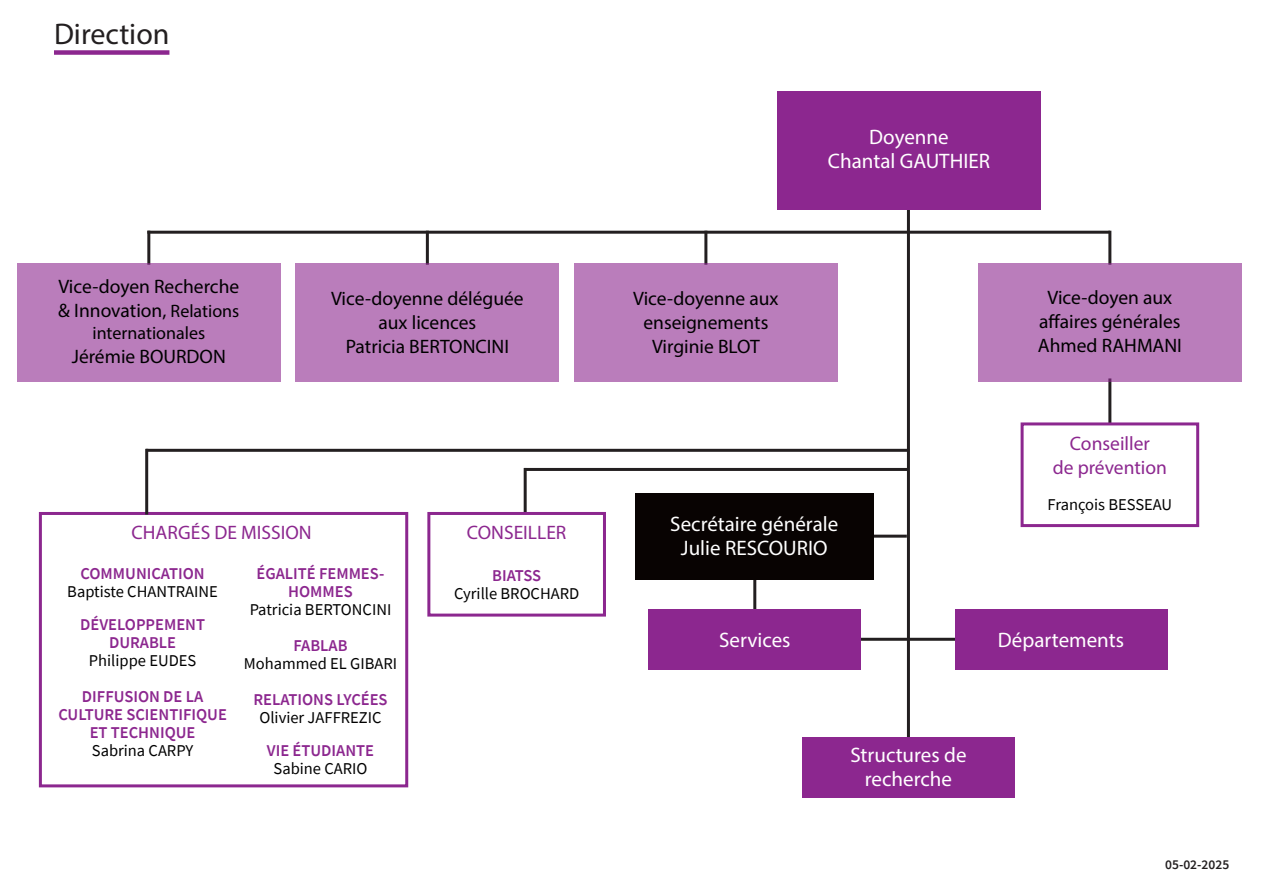
<style>
.page{position:relative;width:1263px;height:893px;background:#fff}
.page>*{position:absolute;margin:0;border:0;box-sizing:border-box;transform-origin:0 0}
.t1{font:30px "Myriad Pro";color:#231f20}
.t2{font:21px/24px "Myriad Pro";color:#fff;text-align:center}
.t3{font:19.5px/24px "Myriad Pro";color:#000;text-align:center}
.t4{font:19.5px/24px "Myriad Pro";color:#8c278f;text-align:center}
.t5{font:18px "Myriad Pro";color:#000}
.t6{font:600 16.5px/18px "Source Sans Pro";color:#8c278f;text-align:center}
.t7{font:16.5px "Source Sans Pro";color:#000}
.t8{font:600 13.5px "Source Sans Pro";color:#231f20}
.s1{font-size:18px}
</style>
<div class="page">
<hr style="left:1108px;top:378px;width:3px;height:58px;background:#231f20">
<div style="left:1020px;top:422px;width:179px;height:105px;background:#fff;border:3px solid #8c278f"></div>
<hr style="left:907px;top:201px;width:3px;height:542px;background:#231f20">
<div style="left:54px;top:50px;width:115px;height:5px;background:#8c278f"></div>
<div style="left:39px;top:512px;width:369px;height:275px;background:#fff;border:3px solid #8c278f"></div>
<div style="left:777px;top:91px;width:264px;height:118px;background:#8c278f"></div>
<hr style="left:823px;top:638px;width:155px;height:3px;background:#231f20">
<hr style="left:752px;top:535px;width:155px;height:3px;background:#231f20">
<hr style="left:753px;top:557px;width:3px;height:57px;background:#231f20">
<hr style="left:147px;top:231px;width:3px;height:34px;background:#231f20">
<hr style="left:426px;top:231px;width:3px;height:34px;background:#231f20">
<hr style="left:704px;top:231px;width:3px;height:34px;background:#231f20">
<hr style="left:1108px;top:231px;width:3px;height:34px;background:#231f20">
<div style="left:978px;top:263px;width:264px;height:119px;background:#ba7dbb"></div>
<div style="left:955px;top:609px;width:212px;height:61px;background:#8c278f"></div>
<div style="left:648px;top:609px;width:213px;height:61px;background:#8c278f"></div>
<div style="left:636px;top:493px;width:238px;height:86px;background:#080302"></div>
<div style="left:802px;top:737px;width:213px;height:61px;background:#8c278f"></div>
<div style="left:574px;top:263px;width:264px;height:119px;background:#ba7dbb"></div>
<div style="left:296px;top:263px;width:263px;height:119px;background:#ba7dbb"></div>
<div style="left:17px;top:263px;width:264px;height:119px;background:#ba7dbb"></div>
<hr style="left:147px;top:231px;width:963px;height:3px;background:#231f20">
<hr style="left:145px;top:449px;width:3px;height:65px;background:#231f20">
<hr style="left:524px;top:468px;width:3px;height:57px;background:#231f20">
<div style="left:427px;top:512px;width:179px;height:105px;background:#fff;border:3px solid #8c278f"></div>
<hr style="left:146px;top:449px;width:763px;height:3px;background:#231f20">
<hr style="left:524px;top:468px;width:385px;height:3px;background:#231f20">
<h1 class="t1" style="left:54px;top:15px;width:117px">Direction</h1>
<p class="t3" style="left:58px;top:274px;width:183px;text-align:left">Vice-doyen Recherche &amp; Innovation, <span class="s1">Relations</span></p>
<p class="t5" style="left:92px;top:322px;width:114px">internationales</p>
<p class="t3" style="left:72px;top:345px;width:156px">Jérémie BOURDON</p>
<p class="t3" style="left:331px;top:286px;width:194px">Vice-doyenne déléguée aux licences<br>Patricia BERTONCINI</p>
<p class="t4" style="left:132px;top:521px;width:182px">CHARGÉS DE MISSION</p>
<p class="t6" style="left:81px;top:564px;width:126px">COMMUNICATION</p>
<p class="t7" style="left:67px;top:581px;width:152px">Baptiste CHANTRAINE</p>
<p class="t6" style="left:80px;top:615px;width:126px">DÉVELOPPEMENT<br>DURABLE</p>
<p class="t7" style="left:89px;top:650px;width:109px">Philippe EUDES</p>
<p class="t6" style="left:58px;top:687px;width:170px">DIFFUSION DE LA<br>CULTURE SCIENTIFIQUE<br>ET TECHNIQUE</p>
<p class="t7" style="left:92px;top:740px;width:103px">Sabrina CARPY</p>
<p class="t6" style="left:257px;top:564px;width:129px">ÉGALITÉ FEMMES-<br>HOMMES</p>
<p class="t7" style="left:250px;top:599px;width:143px">Patricia BERTONCINI</p>
<p class="t6" style="left:293px;top:636px;width:56px">FABLAB</p>
<p class="t7" style="left:244px;top:653px;width:155px">Mohammed EL GIBARI</p>
<p class="t6" style="left:253px;top:690px;width:136px">RELATIONS LYCÉES</p>
<p class="t7" style="left:259px;top:707px;width:124px">Olivier JAFFREZIC</p>
<p class="t6" style="left:267px;top:741px;width:109px">VIE ÉTUDIANTE</p>
<p class="t7" style="left:274px;top:758px;width:95px">Sabine CARIO</p>
<p class="t4" style="left:467px;top:521px;width:101px">CONSEILLER</p>
<p class="t6" style="left:492px;top:567px;width:50px">BIATSS</p>
<p class="t7" style="left:454px;top:583px;width:127px">Cyrille BROCHARD</p>
<p class="t2" style="left:828px;top:125px;width:164px">Doyenne<br>Chantal GAUTHIER</p>
<p class="t3" style="left:633px;top:286px;width:147px">Vice-doyenne aux enseignements<br>Virginie BLOT</p>
<p class="t2" style="left:670px;top:512px;width:169px">Secrétaire générale<br>Julie RESCOURIO</p>
<p class="t3" style="left:1038px;top:285px;width:146px">Vice-doyen aux affaires générales<br>Ahmed RAHMANI</p>
<p class="t4" style="left:1053px;top:431px;width:116px">Conseiller<br>de prévention</p>
<p class="t7" style="left:1047px;top:494px;width:126px">François BESSEAU</p>
<p class="t2" style="left:719px;top:628px;width:73px">Services</p>
<p class="t2" style="left:998px;top:628px;width:128px">Départements</p>
<p class="t2" style="left:850px;top:743px;width:118px">Structures de recherche</p>
<p class="t8" style="left:1165px;top:856px;width:66px">05-02-2025</p>
</div>
